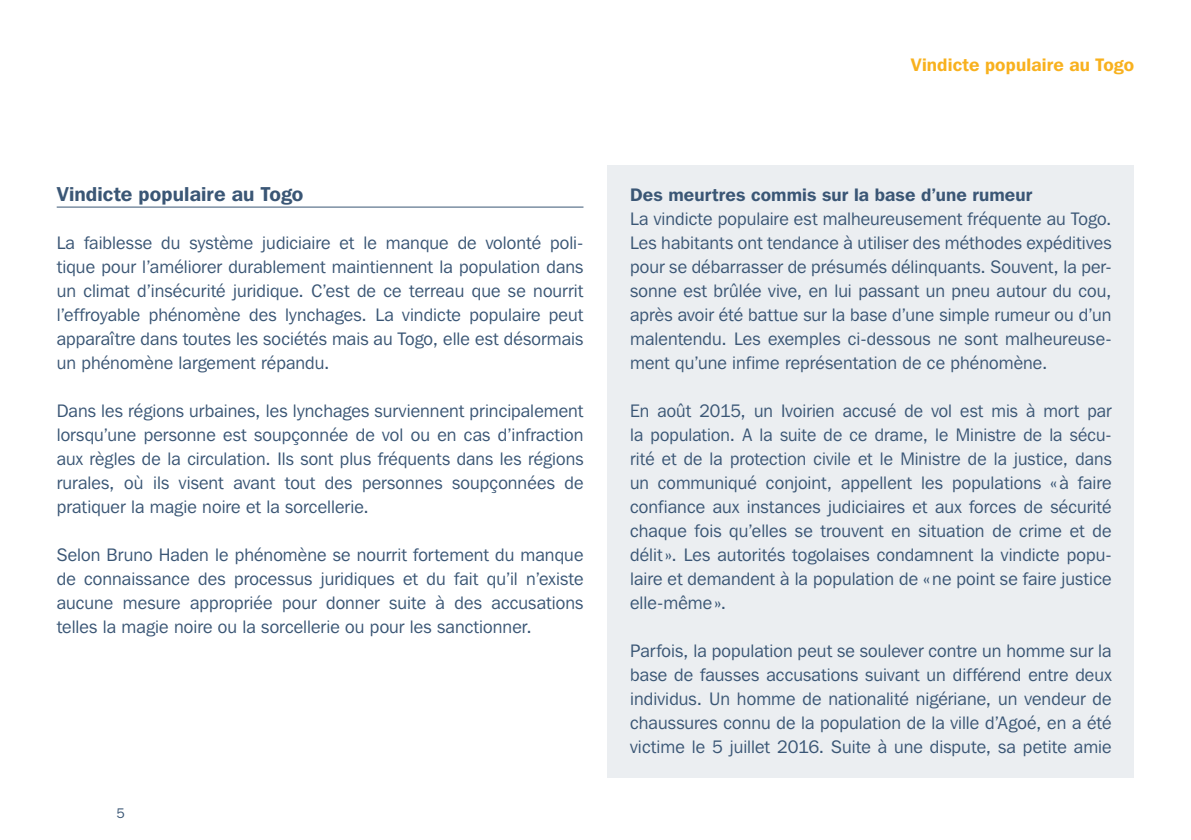
<style>
.page{position:relative;width:1191px;height:840px;background:#fff}
.page>*{position:absolute;margin:0;border:0;box-sizing:border-box;transform-origin:0 0}
.t1{font:600 20px "Franklin Gothic IT Cby BT";letter-spacing:.005em;color:#3a5675}
.t2{font:18px/24px "Franklin Gothic IT Cby BT";letter-spacing:.005em;color:#3a5675;text-align:justify}
.t3{font:600 18px "Franklin Gothic IT Cby BT";letter-spacing:.01em;color:#3a5675}
.t4{font:600 18px "Franklin Gothic IT Cby BT";letter-spacing:.01em;color:#f8b11e}
.t5{font:14px "Franklin Gothic";color:#3a5675}
</style>
<div class="page">
<div style="left:607px;top:165px;width:527px;height:612px;background:#ebeef1"></div>
<hr style="left:57px;top:206px;width:526px;height:1px;background:#3a5675">
<p class="t1" style="left:57px;top:181px;width:248px">Vindicte populaire au Togo</p>
<p class="t2" style="left:57px;top:230px;width:528px">La faiblesse du système judiciaire et le manque de volonté poli&shy;tique pour l’améliorer durablement maintiennent la population dans un climat d’insécurité juridique. C’est de ce terreau que se nourrit l’effroyable phénomène des lynchages. La vindicte populaire peut apparaître dans toutes les sociétés mais au Togo, elle est désormais un phénomène largement répandu.</p>
<p class="t2" style="left:57px;top:398px;width:528px">Dans les régions urbaines, les lynchages surviennent principalement lorsqu’une personne est soupçonnée de vol ou en cas d’infraction aux règles de la circulation. Ils sont plus fréquents dans les régions rurales, où ils visent avant tout des personnes soupçonnées de pratiquer la magie noire et la sorcellerie.</p>
<p class="t2" style="left:57px;top:542px;width:528px">Selon Bruno Haden le phénomène se nourrit fortement du manque de connaissance des processus juridiques et du fait qu’il n’existe aucune mesure appropriée pour donner suite à des accusations telles la magie noire ou la sorcellerie ou pour les sanctionner.</p>
<p class="t5" style="left:117px;top:804px;width:10px">5</p>
<p class="t4" style="left:911px;top:54px;width:225px">Vindicte populaire au Togo</p>
<p class="t3" style="left:630px;top:183px;width:404px">Des meurtres commis sur la base d’une rumeur</p>
<p class="t2" style="left:630px;top:206px;width:483px">La vindicte populaire est malheureusement fréquente au Togo.<br>Les habitants ont tendance à utiliser des méthodes expéditives pour se débarrasser de présumés délinquants. Souvent, la per&shy;sonne est brûlée vive, en lui passant un pneu autour du cou, après avoir été battue sur la base d’une simple rumeur ou d’un malentendu. Les exemples ci-dessous ne sont malheureuse&shy;ment qu’une infime représentation de ce phénomène.</p>
<p class="t2" style="left:630px;top:398px;width:483px">En août 2015, un Ivoirien accusé de vol est mis à mort par la population. A la suite de ce drame, le Ministre de la sécu&shy;rité et de la protection civile et le Ministre de la justice, dans un communiqué conjoint, appellent les populations «à faire confiance aux instances judiciaires et aux forces de sécurité chaque fois qu’elles se trouvent en situation de crime et de délit». Les autorités togolaises condamnent la vindicte popu&shy;laire et demandent à la population de «ne point se faire justice elle-même».</p>
<p class="t2" style="left:630px;top:638px;width:483px">Parfois, la population peut se soulever contre un homme sur la base de fausses accusations suivant un différend entre deux individus. Un homme de nationalité nigériane, un vendeur de chaussures connu de la population de la ville d’Agoé, en a été victime le 5 juillet 2016. Suite à une dispute, sa petite amie</p>
</div>
